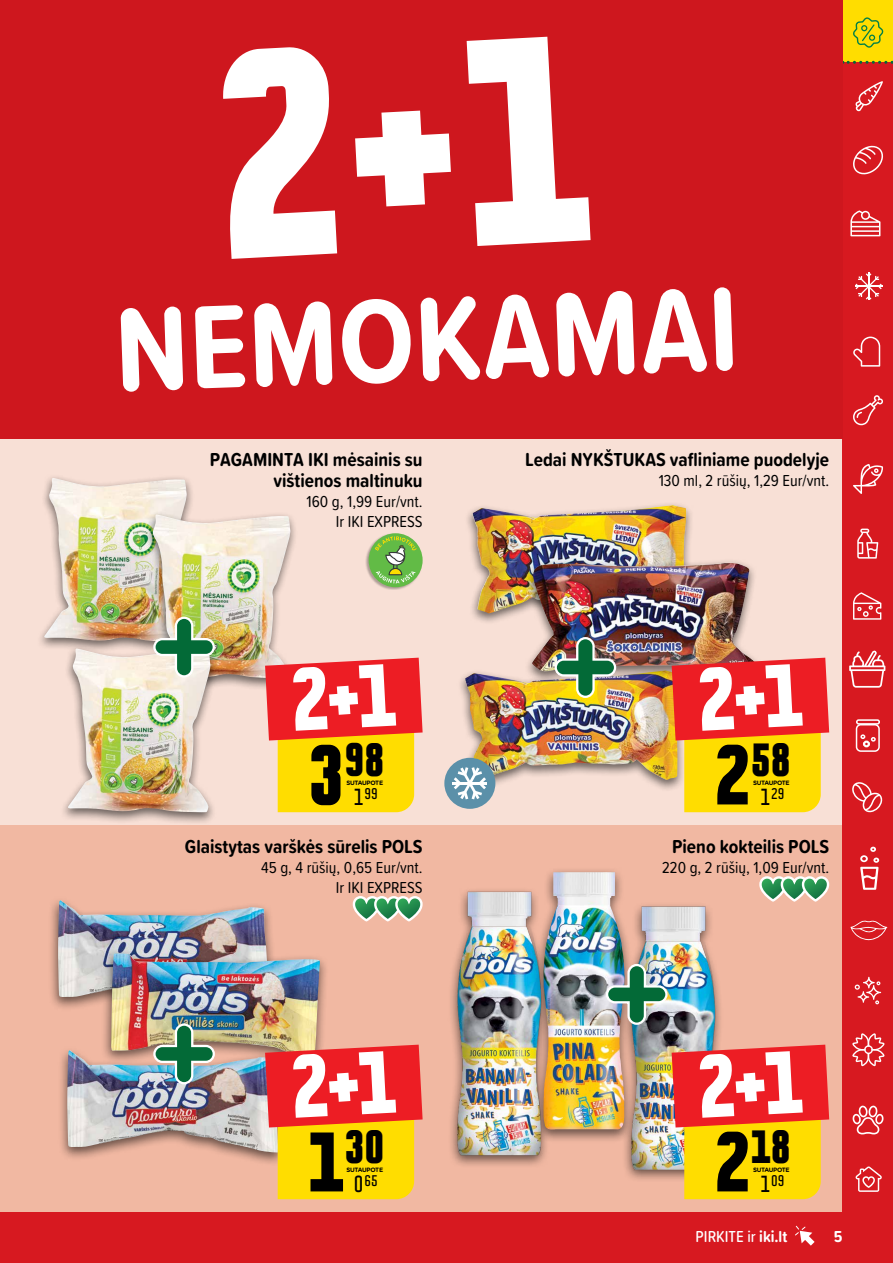
<style>
.page{position:relative;width:893px;height:1263px;background:#d71920}
.page>*{position:absolute;margin:0;border:0;box-sizing:border-box;transform-origin:0 0}
.t1{font:700 122.85px "Proxima Soft Cond";color:#fff}
.t2{font:900 condensed 42.6px "Politica";color:#000}
.t3{font:700 19.5px/21px "Proxima Soft Cond";color:#000;text-align:right}
.t4{font:16.5px/19.8px "Proxima Soft Cond";color:#000;text-align:right}
.t5{font:500 16.5px "Proxima Soft Cond";color:#fff}
.t6{font:700 16.5px "Proxima Soft Cond";color:#fff}
.t7{font:700 condensed 14.1px "Politica";color:#000;scale:1.04 1}
.t8{font:700 6.3px "Gotham Rounded";letter-spacing:-.05em;color:#000}
.s1{font-size:77.1px}
.s2{font-size:21.3px}
.s3{font-weight:700}
</style>
<div class="page">
<div style="left:0;top:0;width:842px;height:1212px;background:#f1b8a2"></div>
<svg style="left:795px;top:1225px;width:20px;height:20px"></svg>
<svg style="left:855px;top:1166px;width:27px;height:26px"></svg>
<svg style="left:855px;top:977px;width:26px;height:27px"></svg>
<svg style="left:852px;top:782px;width:30px;height:30px"></svg>
<svg style="left:860px;top:847px;width:19px;height:43px"></svg>
<svg style="left:853px;top:592px;width:28px;height:28px"></svg>
<svg style="left:857px;top:529px;width:21px;height:30px"></svg>
<svg style="left:853px;top:464px;width:30px;height:30px"></svg>
<svg style="left:853px;top:395px;width:30px;height:30px"></svg>
<svg style="left:855px;top:273px;width:27px;height:27px"></svg>
<svg style="left:850px;top:210px;width:30px;height:26px"></svg>
<svg style="left:853px;top:145px;width:30px;height:30px"></svg>
<svg style="left:855px;top:81px;width:28px;height:30px"></svg>
<svg style="left:852px;top:1033px;width:32px;height:33px"></svg>
<svg style="left:852px;top:1105px;width:32px;height:29px"></svg>
<svg style="left:849px;top:650px;width:36px;height:38px"></svg>
<svg style="left:850px;top:920px;width:37px;height:20px"></svg>
<div style="left:842px;top:0;width:51px;height:62px;background:#fd0"></div>
<svg style="left:842px;top:61px;width:51px;height:3px"></svg>
<svg style="left:853px;top:17px;width:30px;height:31px"></svg>
<div style="left:0;top:438px;width:842px;height:387px;background:#f8e0d6"></div>
<svg style="left:853px;top:337px;width:27px;height:30px"></svg>
<div style="left:856px;top:724px;width:24px;height:28px;border:2px solid #fff;border-radius:4px"></div>
<div style="left:856px;top:719px;width:24px;height:6px;border:2px solid #fff;border-radius:2px"></div>
<svg style="left:860px;top:734px;width:5px;height:5px"></svg>
<svg style="left:871px;top:737px;width:5px;height:5px"></svg>
<div style="left:863px;top:740px;width:7px;height:7px;border:2px solid #fff;border-radius:50%"></div>
<div style="left:0;top:0;width:842px;height:438px;background:#ce171e"></div>
<div style="left:36px;top:474px;width:159px;height:180px;background:#000;opacity:.58"></div>
<img style="left:44px;top:478px;width:143px;height:164px">
<div style="left:140px;top:510px;width:158px;height:181px;background:#000;opacity:.58"></div>
<img style="left:148px;top:514px;width:142px;height:164px">
<div style="left:60px;top:644px;width:158px;height:181px;background:#000;opacity:.58"></div>
<img style="left:67px;top:649px;width:144px;height:163px">
<img style="left:152px;top:615px;width:64px;height:64px">
<div style="left:365px;top:533px;width:58px;height:57px;background:#000;opacity:.3"></div>
<div style="left:369px;top:533px;width:54px;height:54px;background:#62bb46;border-radius:50%"></div>
<svg style="left:375px;top:536px;width:42px;height:48px"></svg>
<div style="left:464px;top:501px;width:230px;height:125px;background:#000;opacity:.58"></div>
<img style="left:472px;top:505px;width:214px;height:110px">
<div style="left:457px;top:666px;width:230px;height:126px;background:#000;opacity:.58"></div>
<img style="left:464px;top:670px;width:208px;height:110px">
<div style="left:524px;top:558px;width:242px;height:125px;background:#000;opacity:.58"></div>
<img style="left:531px;top:563px;width:228px;height:109px">
<img style="left:553px;top:636px;width:64px;height:63px">
<div style="left:444px;top:758px;width:51px;height:51px;background:#5b90a9;border-radius:50%"></div>
<hr style="left:452px;top:782px;width:35px;height:3px;background:#fff">
<svg style="left:454px;top:767px;width:32px;height:32px"></svg>
<div style="left:48px;top:896px;width:230px;height:120px;background:#000;opacity:.58"></div>
<img style="left:58px;top:900px;width:211px;height:102px">
<div style="left:57px;top:1046px;width:230px;height:120px;background:#000;opacity:.58"></div>
<img style="left:67px;top:1050px;width:198px;height:102px">
<div style="left:101px;top:948px;width:227px;height:123px;background:#000;opacity:.58"></div>
<img style="left:111px;top:953px;width:209px;height:104px">
<svg style="left:352px;top:896px;width:71px;height:26px"></svg>
<img style="left:152px;top:1022px;width:64px;height:63px">
<svg style="left:759px;top:876px;width:71px;height:26px"></svg>
<div style="left:534px;top:867px;width:99px;height:276px;background:#000;opacity:.58"></div>
<img style="left:543px;top:872px;width:83px;height:258px">
<img style="left:451px;top:876px;width:115px;height:290px">
<img style="left:606px;top:879px;width:135px;height:321px">
<img style="left:605px;top:963px;width:64px;height:63px">
<svg style="left:265px;top:658px;width:158px;height:154px;background:#f5872c"></svg>
<svg style="left:672px;top:658px;width:157px;height:154px;background:#f38326"></svg>
<svg style="left:265px;top:1045px;width:158px;height:154px;background:#f38327"></svg>
<svg style="left:672px;top:1045px;width:157px;height:154px;background:#f28226"></svg>
<h1 class="t1" style="left:111px;top:259px;width:626px;rotate:-2deg">NEMOKAMAI</h1>
<p class="t3" style="left:210px;top:448px;width:214px">PAGAMINTA IKI mėsainis su vištienos maltinuku</p>
<p class="t4" style="left:307px;top:491px;width:117px">160 g, 1,99 Eur/vnt.<br>Ir IKI EXPRESS</p>
<h2 class="t2" style="left:308px;top:726px;width:78px"><span class="s1">3</span>98</h2>
<p class="t8" style="left:346px;top:778px;width:38px">SUTAUPOTE</p>
<p class="t7" style="left:354px;top:783px;width:24px"><span class="s2">1</span>99</p>
<p class="t3" style="left:185px;top:835px;width:239px">Glaistytas varškės sūrelis POLS</p>
<p class="t4" style="left:261px;top:857px;width:163px">45 g, 4 rūšių, 0,65 Eur/vnt.<br>Ir IKI EXPRESS</p>
<h2 class="t2" style="left:308px;top:1113px;width:78px"><span class="s1">1</span>30</h2>
<p class="t8" style="left:346px;top:1165px;width:38px">SUTAUPOTE</p>
<p class="t7" style="left:354px;top:1170px;width:24px"><span class="s2">0</span>65</p>
<p class="t3" style="left:525px;top:448px;width:306px">Ledai NYKŠTUKAS vafliniame puodelyje</p>
<p class="t4" style="left:659px;top:470px;width:172px">130 ml, 2 rūšių, 1,29 Eur/vnt.</p>
<h2 class="t2" style="left:714px;top:726px;width:78px"><span class="s1">2</span>58</h2>
<p class="t8" style="left:753px;top:778px;width:38px">SUTAUPOTE</p>
<p class="t7" style="left:760px;top:783px;width:24px"><span class="s2">1</span>29</p>
<p class="t3" style="left:672px;top:835px;width:159px">Pieno kokteilis POLS</p>
<p class="t4" style="left:662px;top:857px;width:168px">220 g, 2 rūšių, 1,09 Eur/vnt.</p>
<h2 class="t2" style="left:714px;top:1113px;width:78px"><span class="s1">2</span>18</h2>
<p class="t8" style="left:753px;top:1165px;width:38px">SUTAUPOTE</p>
<p class="t7" style="left:760px;top:1170px;width:24px"><span class="s2">1</span>09</p>
<p class="t5" style="left:696px;top:1224px;width:93px">PIRKITE ir <span class="s3">iki.lt</span></p>
<p class="t6" style="left:834px;top:1224px;width:10px">5</p>
</div>
